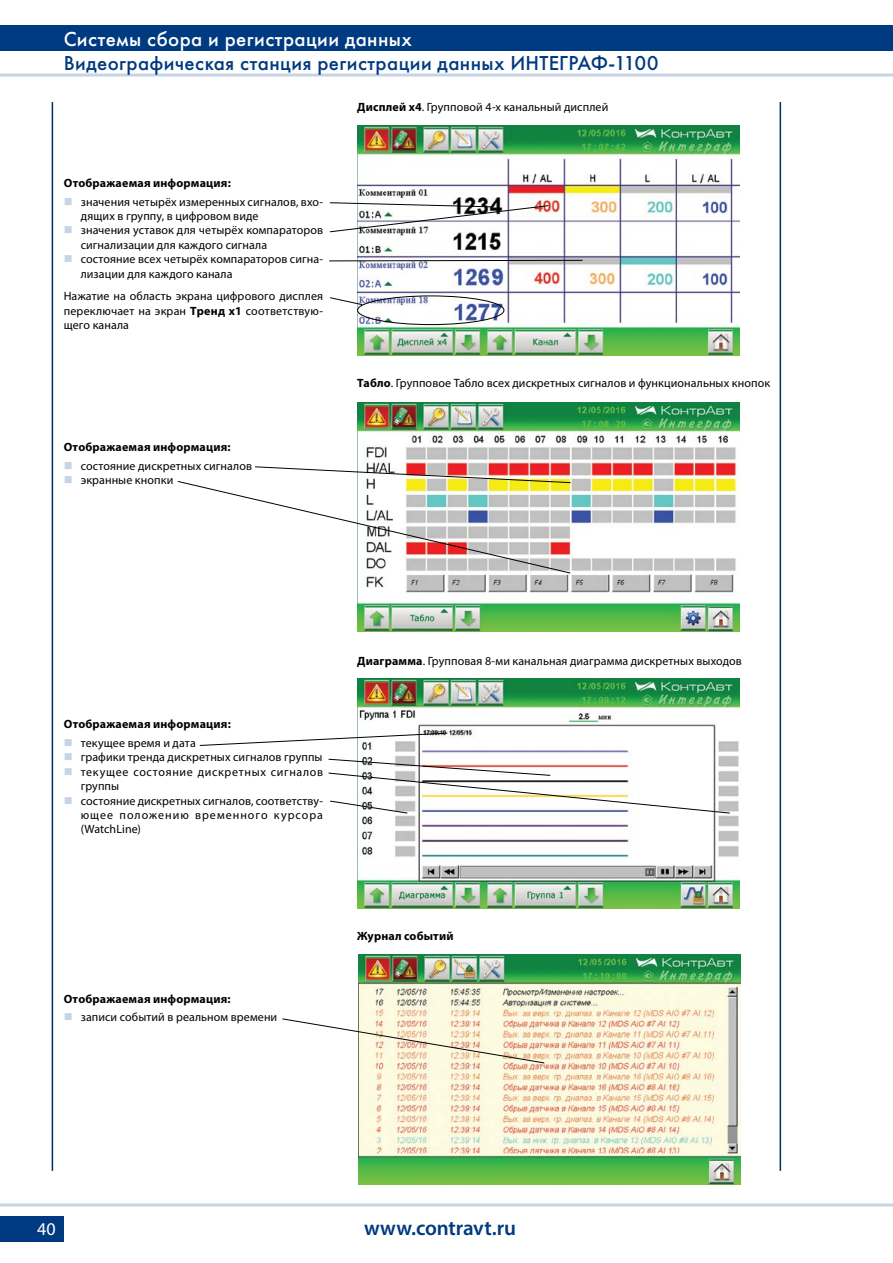
<style>
.page{position:relative;width:893px;height:1263px;background:#fff}
.page>*{position:absolute;margin:0;border:0;box-sizing:border-box;transform-origin:0 0}
.t1{font:21px "Futura Medium C";letter-spacing:.02em;color:#003a80}
.t2{font:21px "Futura Medium C";letter-spacing:.02em;color:#fff}
.t3{font:600 21px "Myriad Pro";letter-spacing:-.005em;color:#003a80}
.t4{font:18px "Myriad Pro";color:#fff}
.t5{font:12px/14.4px "Myriad Pro";letter-spacing:.01em;color:#000}
.t6{font:700 12px "Myriad Pro";letter-spacing:.015em;color:#000}
.s1{font-weight:700}
</style>
<div class="page">
<hr style="left:0;top:1203px;width:893px;height:3px;background:#c6d4e5">
<div style="left:0;top:1216px;width:64px;height:26px;background:#003a80"></div>
<div style="left:0;top:26px;width:893px;height:25px;background:#003a80"></div>
<hr style="left:0;top:74px;width:893px;height:3px;background:#c6d4e5">
<img style="left:358px;top:955px;width:383px;height:230px">
<img style="left:357px;top:679px;width:383px;height:229px">
<img style="left:357px;top:402px;width:383px;height:230px">
<img style="left:357px;top:125px;width:383px;height:230px">
<svg style="left:199px;top:732px;width:249px;height:14px"></svg>
<svg style="left:282px;top:1018px;width:263px;height:46px"></svg>
<svg style="left:329px;top:202px;width:220px;height:31px"></svg>
<svg style="left:328px;top:758px;width:402px;height:56px"></svg>
<svg style="left:177px;top:466px;width:394px;height:108px"></svg>
<svg style="left:329px;top:260px;width:254px;height:2px"></svg>
<svg style="left:330px;top:297px;width:33px;height:9px"></svg>
<div style="left:357px;top:296px;width:147px;height:29px;border:1px solid #000;border-radius:50%"></div>
<hr style="left:52px;top:102px;width:1px;height:1069px;background:#002d62">
<hr style="left:780px;top:102px;width:1px;height:1069px;background:#002d62">
<h1 class="t2" style="left:64px;top:26px;width:350px">Системы сбора и регистрации данных</h1>
<h1 class="t1" style="left:64px;top:51px;width:596px">Видеографическая станция регистрации данных Интеграф-1100</h1>
<p class="t6" style="left:64px;top:175px;width:169px">Отображаемая информация:</p>
<p class="t5" style="left:81px;top:194px;width:244px">значения четырёх измеренных сигналов, вхо&shy;дящих в группу, в цифровом виде<br>значения уставок для четырёх компараторов сигнализации для каждого сигнала состояние всех четырёх компараторов сигна&shy;лизации для каждого канала</p>
<p class="t5" style="left:64px;top:289px;width:261px;text-align:justify">Нажатие на область экрана цифрового дисплея переключает на экран <span class="s1">Тренд х1</span> соответствую&shy;щего канала</p>
<p class="t6" style="left:64px;top:439px;width:169px">Отображаемая информация:</p>
<p class="t5" style="left:81px;top:458px;width:173px">состояние дискретных сигналов экранные кнопки</p>
<p class="t5" style="left:357px;top:100px;width:253px"><span class="s1">Дисплей х4</span>. Групповой 4-х канальный дисплей</p>
<p class="t5" style="left:357px;top:375px;width:414px"><span class="s1">Табло</span>. Групповое Табло всех дискретных сигналов и функциональных кнопок</p>
<p class="t6" style="left:64px;top:716px;width:169px">Отображаемая информация:</p>
<p class="t5" style="left:81px;top:736px;width:244px">текущее время и дата<br>графики тренда дискретных сигналов группы текущее состояние дискретных сигналов группы<br>состояние дискретных сигналов, соответству&shy;ющее положению временного курсора (WatchLine)</p>
<p class="t5" style="left:357px;top:653px;width:386px"><span class="s1">Диаграмма</span>. Групповая 8-ми канальная диаграмма дискретных выходов</p>
<p class="t6" style="left:64px;top:991px;width:169px">Отображаемая информация:</p>
<p class="t5" style="left:81px;top:1010px;width:198px">записи событий в реальном времени</p>
<p class="t6" style="left:357px;top:928px;width:98px">Журнал событий</p>
<h2 class="t4" style="left:37px;top:1218px;width:20px">40</h2>
<h1 class="t3" style="left:364px;top:1214px;width:154px">www.contravt.ru</h1>
</div>
